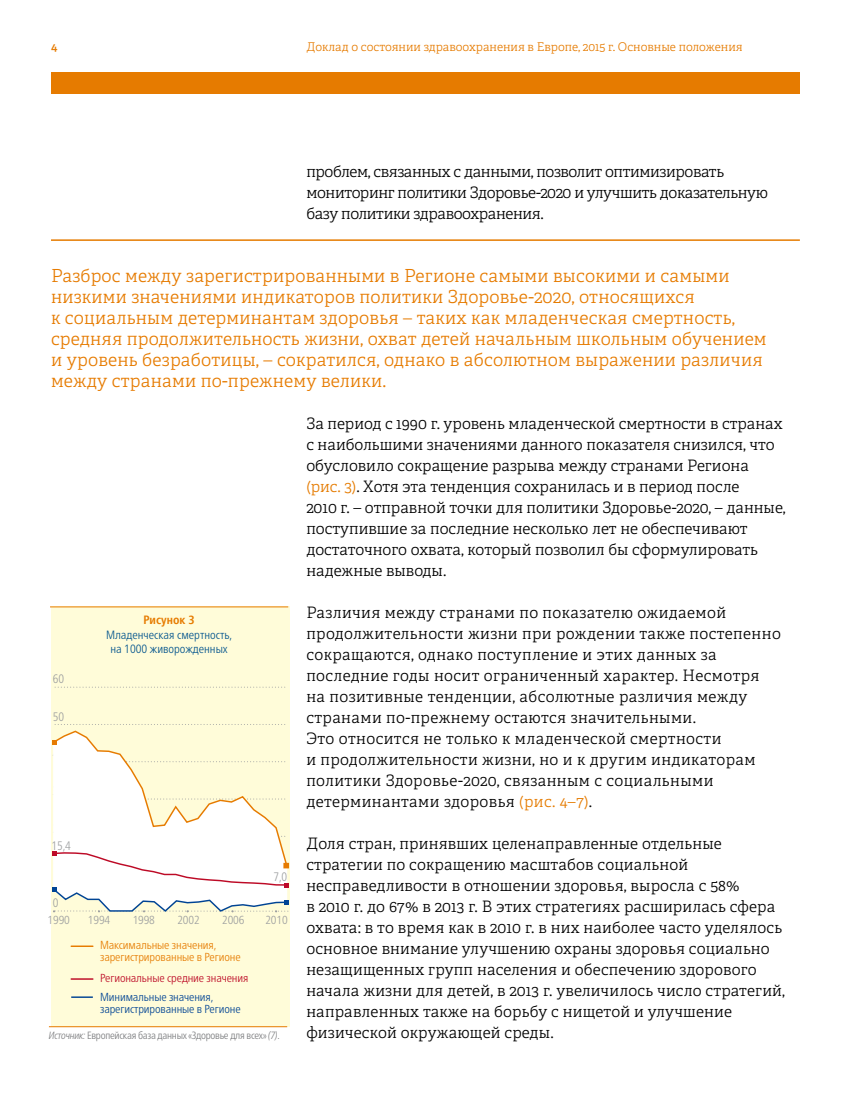
<style>
.page{position:relative;width:851px;height:1106px;background:#fff}
.page>*{position:absolute;margin:0;border:0;box-sizing:border-box;transform-origin:0 0}
.t1{font:300 18px/21px "Adelle CYR";letter-spacing:.01em;color:#e67b00}
.t2{font:300 15.75px/21px "Adelle CYR";letter-spacing:.01em;color:#000}
.t3{font:300 15.75px/21px "Adelle CYR";letter-spacing:-.025em;color:#000}
.t4{font:300 condensed 12.3px "Frutiger Neue LTW1 G";color:#9c9e9f;scale:.96 1}
.t5{font:300 12px "Adelle CYR";color:#e67b00}
.t6{font:300 condensed 12px/14.2px "Frutiger Neue LTW1 G";color:#00538d;text-align:center}
.t7{font:700 condensed 12px "Frutiger LTCYR";color:#e67b00}
.t8{font:600 12px "Adelle CYR";color:#e67b00}
.t9{font:300 condensed 11.7px/11.7px "Frutiger Neue LTW1 G";letter-spacing:-.01em;color:#e67b00}
.t10{font:300 condensed 11.7px/11.7px "Frutiger Neue LTW1 G";letter-spacing:-.01em;color:#004494}
.t11{font:300 condensed 11.7px "Frutiger Neue LTW1 G";letter-spacing:-.01em;color:#bd0a26}
.t12{font:300 condensed 11.7px "Frutiger Neue LTW1 G";letter-spacing:-.01em;color:#9c9e9f}
.t13{font:300 condensed 10.5px "Frutiger Neue LTW1 G";letter-spacing:-.025em;color:#797a7c}
.s1{font-style:italic}
.s2{color:#e57b00}
</style>
<div class="page">
<div style="left:51px;top:72px;width:748px;height:21px;background:#e67b00"></div>
<div style="left:51px;top:606px;width:238px;height:420px;background:#fffcd9"></div>
<svg style="left:55px;top:687px;width:230px;height:1px"></svg>
<hr style="left:71px;top:945px;width:22px;height:2px;background:#e67b00">
<svg style="left:71px;top:978px;width:22px;height:1px"></svg>
<svg style="left:71px;top:996px;width:22px;height:1px"></svg>
<svg style="left:52px;top:724px;width:237px;height:188px"></svg>
<hr style="left:50px;top:606px;width:238px;height:1px;background:#e67b00">
<hr style="left:49px;top:1026px;width:238px;height:1px;background:#e67b00">
<hr style="left:51px;top:239px;width:748px;height:2px;background:#e67b00">
<p class="t8" style="left:51px;top:38px;width:8px">4</p>
<p class="t5" style="left:306px;top:38px;width:437px">Доклад о состоянии здравоохранения в Европе, 2015 г. Основные положения</p>
<p class="t3" style="left:306px;top:160px;width:463px">проблем, связанных с данными, позволит оптимизировать мониторинг политики Здоровье-2020 и улучшить доказательную базу политики здравоохранения.</p>
<p class="t1" style="left:51px;top:265px;width:717px">Разброс между зарегистрированными в Регионе самыми высокими и самыми низкими значениями индикаторов политики Здоровье-2020, относящихся<br>к социальным детерминантам здоровья – таких как младенческая смертность, средняя продолжительность жизни, охват детей начальным школьным обучением и уровень безработицы, – сократился, однако в абсолютном выражении различия между странами по-прежнему велики.</p>
<p class="t4" style="left:53px;top:672px;width:13px">60</p>
<p class="t4" style="left:53px;top:709px;width:13px">50</p>
<p class="t7" style="left:143px;top:614px;width:53px">Рисунок 3</p>
<p class="t6" style="left:106px;top:627px;width:128px">Младенческая смертность, на 1000 живорожденных</p>
<p class="t4" style="left:52px;top:838px;width:21px">15,4</p>
<p class="t4" style="left:53px;top:895px;width:7px">0</p>
<p class="t4" style="left:273px;top:869px;width:16px">7,0</p>
<p class="t12" style="left:48px;top:913px;width:24px">1990</p>
<p class="t12" style="left:88px;top:913px;width:24px">1994</p>
<p class="t12" style="left:133px;top:913px;width:24px">1998</p>
<p class="t12" style="left:177px;top:913px;width:24px">2002</p>
<p class="t12" style="left:222px;top:913px;width:24px">2006</p>
<p class="t12" style="left:265px;top:913px;width:24px">2010</p>
<p class="t9" style="left:100px;top:939px;width:142px">Максимальные значения, зарегистрированные в Регионе</p>
<p class="t11" style="left:100px;top:971px;width:150px">Региональные средние значения</p>
<p class="t10" style="left:100px;top:990px;width:142px">Минимальные значения, зарегистрированные в Регионе</p>
<p class="t13" style="left:49px;top:1029px;width:232px"><span class="s1">Источник:</span> Европейская база данных «Здоровье для всех» <span class="s1">(7)</span>.</p>
<p class="t2" style="left:306px;top:412px;width:480px">За период с 1990 г. уровень младенческой смертности в странах с наибольшими значениями данного показателя снизился, что обусловило сокращение разрыва между странами Региона <span class="s2">(рис. 3)</span>. Хотя эта тенденция сохранилась и в период после<br>2010 г. – отправной точки для политики Здоровье-2020, – данные, поступившие за последние несколько лет не обеспечивают достаточного охвата, который позволил бы сформулировать надежные выводы.</p>
<p class="t2" style="left:306px;top:601px;width:476px">Различия между странами по показателю ожидаемой продолжительности жизни при рождении также постепенно сокращаются, однако поступление и этих данных за последние годы носит ограниченный характер. Несмотря на позитивные тенденции, абсолютные различия между странами по-прежнему остаются значительными.<br>Это относится не только к младенческой смертности<br>и продолжительности жизни, но и к другим индикаторам политики Здоровье-2020, связанным с социальными детерминантами здоровья <span class="s2">(рис. 4–7)</span>.</p>
<p class="t2" style="left:306px;top:832px;width:480px">Доля стран, принявших целенаправленные отдельные стратегии по сокращению масштабов социальной несправедливости в отношении здоровья, выросла с 58%<br>в 2010 г. до 67% в 2013 г. В этих стратегиях расширилась сфера охвата: в то время как в 2010 г. в них наиболее часто уделялось основное внимание улучшению охраны здоровья социально незащищенных групп населения и обеспечению здорового начала жизни для детей, в 2013 г. увеличилось число стратегий, направленных также на борьбу с нищетой и улучшение физической окружающей среды.</p>
</div>
